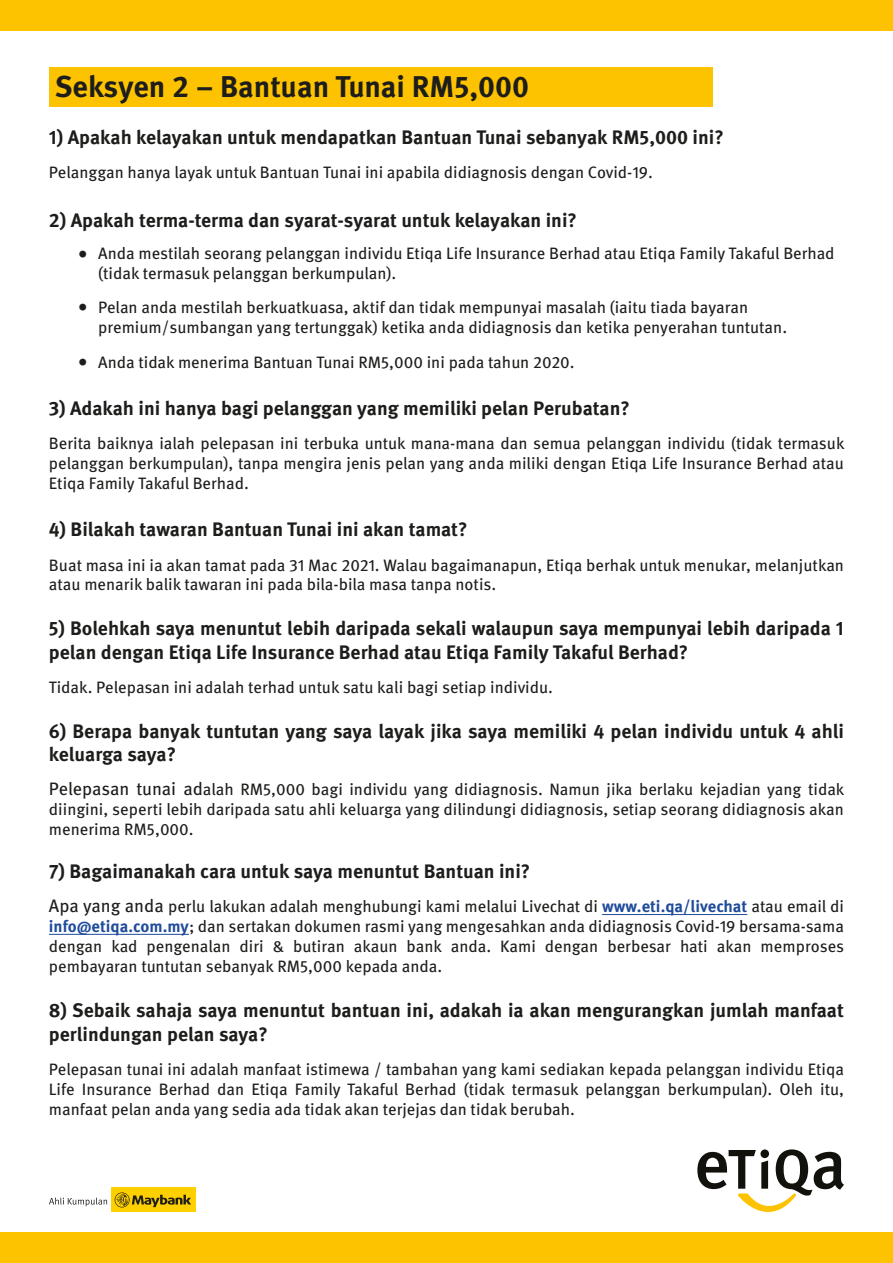
<style>
.page{position:relative;width:893px;height:1263px;background:#fff}
.page>*{position:absolute;margin:0;border:0;box-sizing:border-box;transform-origin:0 0}
.t1{font:700 30px "Meta Pro";color:#1d1d1b}
.t2{font:700 19.5px/23.4px "Meta Pro";color:#1d1d1b}
.t3{font:19.5px "Meta Pro";color:#1d1d1b}
.t4{font:16.5px/19.8px "Meta Pro";color:#1d1d1b;text-align:justify}
.s1{font-size:18px}
.s2{font-weight:700;color:#1f4b9b}
</style>
<div class="page">
<div style="left:0;top:0;width:893px;height:30px;background:#fdc300"></div>
<div style="left:0;top:1233px;width:893px;height:30px;background:#fdc300"></div>
<div style="left:49px;top:67px;width:664px;height:40px;background:#fdc300"></div>
<hr style="left:602px;top:914px;width:145px;height:1px;background:#1f4b9b">
<hr style="left:49px;top:934px;width:140px;height:1px;background:#1f4b9b">
<div style="left:111px;top:1188px;width:85px;height:24px;background:#ffd000"></div>
<svg style="left:115px;top:1192px;width:76px;height:15px"></svg>
<svg style="left:49px;top:1197px;width:58px;height:9px"></svg>
<svg style="left:697px;top:1149px;width:147px;height:63px"></svg>
<div style="left:760px;top:1149px;width:9px;height:9px;background:#12110c;border-radius:50%"></div>
<h1 class="t1" style="left:55px;top:68px;width:476px">Seksyen 2 – Bantuan Tunai RM5,000</h1>
<p class="t2" style="left:49px;top:126px;width:676px">1) Apakah kelayakan untuk mendapatkan Bantuan Tunai sebanyak RM5,000 ini?</p>
<p class="t4" style="left:49px;top:163px;width:605px">Pelanggan hanya layak untuk Bantuan Tunai ini apabila didiagnosis dengan Covid-19.</p>
<p class="t2" style="left:49px;top:209px;width:530px">2) Apakah terma-terma dan syarat-syarat untuk kelayakan ini?</p>
<p class="t4" style="left:98px;top:244px;width:738px">Anda mestilah seorang pelanggan individu Etiqa Life Insurance Berhad atau Etiqa Family Takaful Berhad (tidak termasuk pelanggan berkumpulan).</p>
<p class="t4" style="left:98px;top:298px;width:690px">Pelan anda mestilah berkuatkuasa, aktif dan tidak mempunyai masalah (iaitu tiada bayaran premium/sumbangan yang tertunggak) ketika anda didiagnosis dan ketika penyerahan tuntutan.</p>
<p class="t4" style="left:98px;top:353px;width:478px">Anda tidak menerima Bantuan Tunai RM5,000 ini pada tahun 2020.</p>
<p class="t3" style="left:78px;top:242px;width:12px">•</p>
<p class="t3" style="left:78px;top:295px;width:12px">•</p>
<p class="t3" style="left:78px;top:350px;width:12px">•</p>
<p class="t2" style="left:49px;top:397px;width:582px">3) Adakah ini hanya bagi pelanggan yang memiliki pelan Perubatan?</p>
<p class="t4" style="left:49px;top:434px;width:797px">Berita baiknya ialah pelepasan ini terbuka untuk mana-mana dan semua pelanggan individu (tidak termasuk pelanggan berkumpulan), tanpa mengira jenis pelan yang anda miliki dengan Etiqa Life Insurance Berhad atau Etiqa Family Takaful Berhad.</p>
<p class="t2" style="left:49px;top:518px;width:420px">4) Bilakah tawaran Bantuan Tunai ini akan tamat?</p>
<p class="t4" style="left:49px;top:555px;width:797px">Buat masa ini ia akan tamat pada 31 Mac 2021. Walau bagaimanapun, Etiqa berhak untuk menukar, melanjutkan atau menarik balik tawaran ini pada bila-bila masa tanpa notis.</p>
<p class="t2" style="left:49px;top:617px;width:797px">5) Bolehkah saya menuntut lebih daripada sekali walaupun saya mempunyai lebih daripada 1 pelan dengan Etiqa Life Insurance Berhad atau Etiqa Family Takaful Berhad?</p>
<p class="t4" style="left:49px;top:678px;width:506px">Tidak. Pelepasan ini adalah terhad untuk satu kali bagi setiap individu.</p>
<p class="t2" style="left:49px;top:720px;width:796px">6) Berapa banyak tuntutan yang saya layak jika saya memiliki 4 pelan individu untuk 4 ahli keluarga saya?</p>
<p class="t4" style="left:49px;top:780px;width:797px"><span class="s1">Pelepasan tunai ad</span>alah RM5,000 bagi individu yang didiagnosis. Namun jika berlaku kejadian yang tidak diingini, seperti lebih daripada satu ahli keluarga yang dilindungi didiagnosis, setiap seorang didiagnosis akan menerima RM5,000.</p>
<p class="t2" style="left:49px;top:860px;width:483px">7) Bagaimanakah cara untuk saya menuntut Bantuan ini?</p>
<p class="t4" style="left:49px;top:897px;width:797px"><span class="s1">Apa yang anda</span> perlu lakukan adalah menghubungi kami melalui Livechat di <span class="s2">www.eti.qa/livechat</span> atau email di <span class="s2">info@etiqa.com.my</span>; dan sertakan dokumen rasmi yang mengesahkan anda didiagnosis Covid-19 bersama-sama dengan kad pengenalan diri &amp; butiran akaun bank anda. Kami dengan berbesar hati akan memproses pembayaran tuntutan sebanyak RM5,000 kepada anda.</p>
<p class="t2" style="left:49px;top:999px;width:796px">8) Sebaik sahaja saya menuntut bantuan ini, adakah ia akan mengurangkan jumlah manfaat perlindungan pelan saya?</p>
<p class="t4" style="left:49px;top:1060px;width:797px">Pelepasan tunai ini adalah manfaat istimewa / tambahan yang kami sediakan kepada pelanggan individu Etiqa Life Insurance Berhad dan Etiqa Family Takaful Berhad (tidak termasuk pelanggan berkumpulan). Oleh itu, manfaat pelan anda yang sedia ada tidak akan terjejas dan tidak berubah.</p>
</div>
